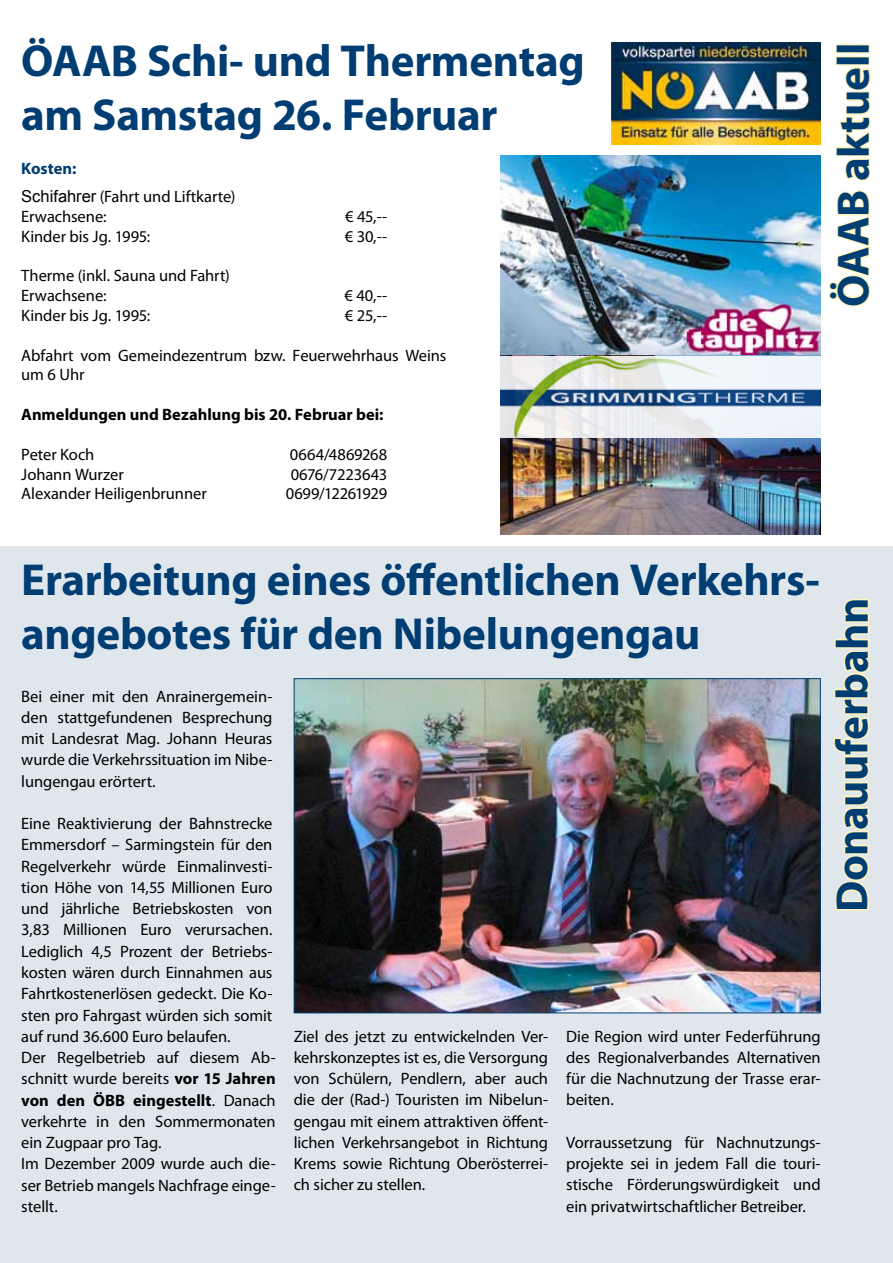
<style>
.page{position:relative;width:893px;height:1263px;background:#fff}
.page>*{position:absolute;margin:0;border:0;box-sizing:border-box;transform-origin:0 0}
.t1{font:700 45px/54px "Myriad Pro";letter-spacing:-.01em;color:#003d72}
.t2{font:16.5px/21.3px "Myriad Pro";letter-spacing:-.005em;color:#000}
.t3{font:700 16.5px "Myriad Pro";color:#000}
.s1{font-weight:700;color:#003d72}
.s2{font-family:"Arial"}
.s3{font-weight:700}
</style>
<div class="page">
<div style="left:0;top:546px;width:893px;height:717px;background:#dfe7ed"></div>
<svg style="left:833px;top:599px;width:37px;height:312px"></svg>
<svg style="left:828px;top:190px;width:43px;height:117px"></svg>
<svg style="left:835px;top:66px;width:36px;height:115px"></svg>
<div style="left:835px;top:56px;width:35px;height:10px;border:3px solid #fff4bf"></div>
<div style="left:835px;top:44px;width:35px;height:10px;border:3px solid #fff4bf"></div>
<img style="left:501px;top:155px;width:320px;height:379px">
<img style="left:612px;top:43px;width:209px;height:101px">
<img style="left:501px;top:357px;width:320px;height:80px">
<img style="left:296px;top:680px;width:523px;height:331px">
<h1 class="t1" style="left:21px;top:33px;width:565px">ÖAAB Schi- und Thermentag am Samstag 26. Februar</h1>
<p class="t2" style="left:21px;top:154px;width:216px;line-height:28.3px"><span class="s1">Kosten:<br></span><span class="s2">Schifahrer</span> (Fahrt und Liftkarte)</p>
<p class="t2" style="left:21px;top:206px;width:87px">Erwachsene:</p>
<p class="t2" style="left:345px;top:206px;width:44px">€ 45,--</p>
<p class="t2" style="left:21px;top:225px;width:131px">Kinder bis Jg. 1995:</p>
<p class="t2" style="left:345px;top:225px;width:44px">€ 30,--</p>
<p class="t2" style="left:21px;top:266px;width:210px;line-height:19.8px">Therme (inkl. Sauna und Fahrt)<br>Erwachsene:</p>
<p class="t2" style="left:344px;top:285px;width:44px">€ 40,--</p>
<p class="t2" style="left:21px;top:305px;width:131px">Kinder bis Jg. 1995:</p>
<p class="t2" style="left:345px;top:305px;width:44px">€ 25,--</p>
<p class="t2" style="left:21px;top:345px;width:427px;line-height:19.8px">Abfahrt vom Gemeindezentrum bzw. Feuerwehrhaus Weins um 6 Uhr</p>
<p class="t3" style="left:21px;top:404px;width:364px">Anmeldungen und Bezahlung bis 20. Februar bei:</p>
<p class="t2" style="left:21px;top:443px;width:75px">Peter Koch</p>
<p class="t2" style="left:290px;top:443px;width:99px">0664/4869268</p>
<p class="t2" style="left:21px;top:463px;width:104px">Johann Wurzer</p>
<p class="t2" style="left:291px;top:463px;width:98px">0676/7223643</p>
<p class="t2" style="left:21px;top:483px;width:187px">Alexander Heiligenbrunner</p>
<p class="t2" style="left:286px;top:483px;width:103px">0699/12261929</p>
<h1 class="t1" style="left:825px;top:307px;width:266px;rotate:-90deg">ÖAAB aktuell</h1>
<h1 class="t1" style="left:21px;top:551px;width:800px">Erarbeitung eines öffentlichen Verkehrs&shy;angebotes für den Nibelungengau</h1>
<p class="t2" style="left:21px;top:685px;width:253px;text-align:justify">Bei einer mit den Anrainergemein&shy;den stattgefundenen Besprechung mit Landesrat Mag. Johann Heuras wurde die Verkehrssituation im Nibe&shy;lungengau erörtert.</p>
<p class="t2" style="left:21px;top:813px;width:256px">Eine Reaktivierung der Bahnstrecke<br>Emmersdorf – Sarmingstein für den<br>Regelverkehr würde Einmalinvesti&shy;tion Höhe von 14,55 Millionen Euro und jährliche Betriebskosten von<br>3,83 Millionen Euro verursachen.<br>Lediglich 4,5 Prozent der Betriebs&shy;kosten wären durch Einnahmen aus<br>Fahrtkostenerlösen gedeckt. Die Ko&shy;sten pro Fahrgast würden sich somit auf rund 36.600 Euro belaufen.<br>Der Regelbetrieb auf diesem Ab&shy;schnitt wurde bereits <span class="s3">vor 15 Jahren von den ÖBB eingestellt</span>. Danach verkehrte in den Sommermonaten ein Zugpaar pro Tag.<br>Im Dezember 2009 wurde auch die&shy;ser Betrieb mangels Nachfrage einge&shy;stellt.</p>
<p class="t2" style="left:294px;top:1025px;width:256px;text-align:justify">Ziel des jetzt zu entwickelnden Ver&shy;kehrskonzeptes ist es, die Versorgung von Schülern, Pendlern, aber auch die der (Rad-) Touristen im Nibelun&shy;gengau mit einem attraktiven öffent&shy;lichen Verkehrsangebot in Richtung Krems sowie Richtung Oberösterrei&shy;ch sicher zu stellen.</p>
<p class="t2" style="left:566px;top:1025px;width:256px;text-align:justify">Die Region wird unter Federführung des Regionalverbandes Alternativen für die Nachnutzung der Trasse erar&shy;beiten.</p>
<p class="t2" style="left:566px;top:1131px;width:256px;text-align:justify">Vorraussetzung für Nachnutzungs&shy;projekte sei in jedem Fall die touri&shy;stische Förderungswürdigkeit und ein privatwirtschaftlicher Betreiber.</p>
<h1 class="t1" style="left:824px;top:912px;width:316px;rotate:-90deg">Donauuferbahn</h1>
</div>
